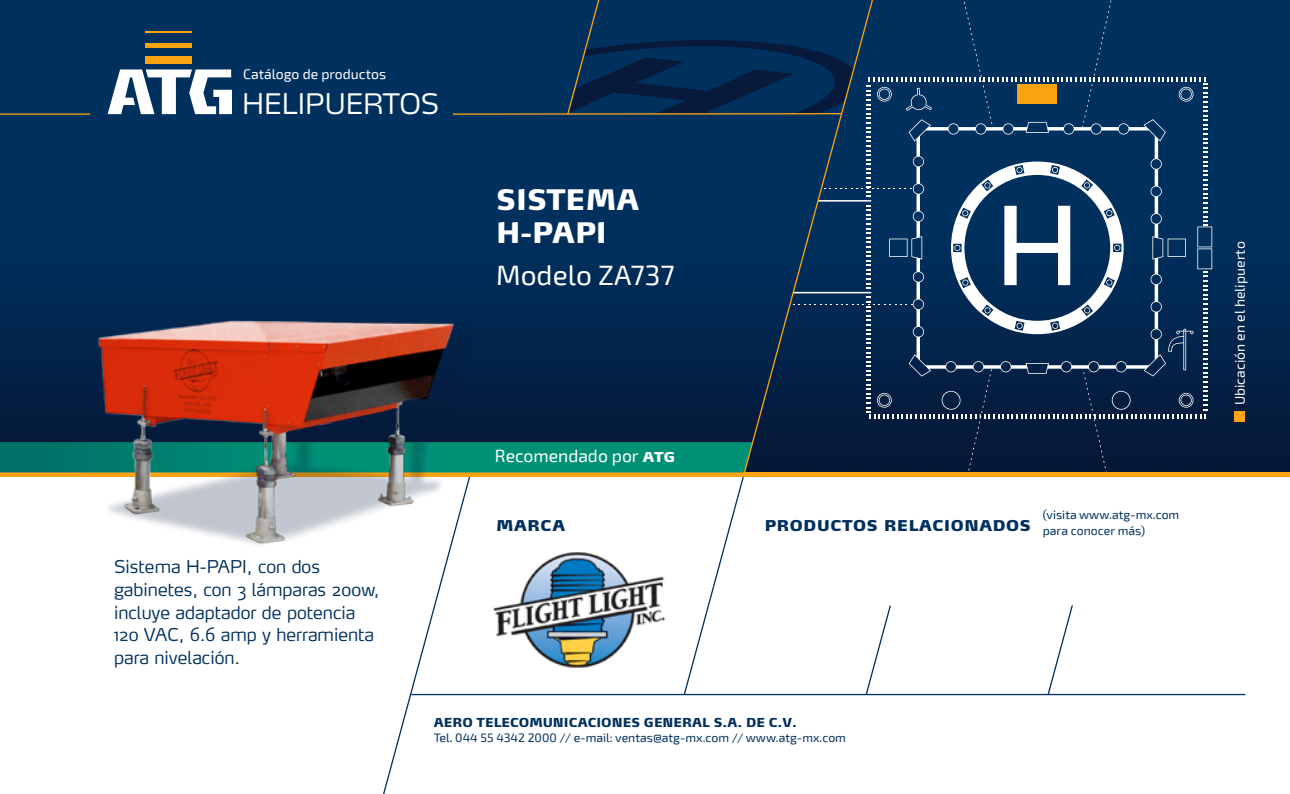
<style>
.page{position:relative;width:1290px;height:794px;background:#fff}
.page>*{position:absolute;margin:0;border:0;box-sizing:border-box;transform-origin:0 0}
.t1{font:900 28px/33.2px "Max";color:#fff}
.t2{font:300 28px "Max";color:#fff}
.t3{font:28px "Exo 2";color:#fff}
.t4{font:19.25px "Max Extra Bold SC";color:#00305e}
.t5{font:300 17.5px/22.8px "Max";color:#00305e}
.t6{font:17.5px "Exo 2";color:#fff}
.t7{font:14px "Exo 2";color:#fff}
.t8{font:12.25px/15.8px "Exo 2";color:#00305e}
.t9{font:900 12.25px "Max";color:#00305e}
.s1{font-family:"Max Extra Bold SC"}
</style>
<div class="page">
<img style="left:0;top:0;width:1290px;height:794px">
<p class="t7" style="left:243px;top:66px;width:145px">Catálogo de productos</p>
<h1 class="t2" style="left:242px;top:86px;width:199px">HELIPUERTOS</h1>
<h1 class="t1" style="left:496px;top:183px;width:145px">SISTEMA<br>H-PAPI</h1>
<h1 class="t3" style="left:496px;top:259px;width:180px">Modelo ZA737</h1>
<p class="t5" style="left:114px;top:555px;width:267px">Sistema H-PAPI, con dos gabinetes, con 3 lámparas 200w, incluye adaptador de potencia<br>120 VAC, 6.6 amp y herramienta para nivelación.</p>
<p class="t6" style="left:495px;top:445px;width:182px">Recomendado por <span class="s1">atg</span></p>
<p class="t4" style="left:496px;top:511px;width:71px">marca</p>
<p class="t4" style="left:764px;top:511px;width:268px">productos relacionados</p>
<p class="t8" style="left:1043px;top:507px;width:138px">(visita www.atg-mx.com para conocer más)</p>
<p class="t9" style="left:434px;top:714px;width:365px">AERO TELECOMUNICACIONES GENERAL S.A. DE C.V.</p>
<p class="t8" style="left:434px;top:730px;width:414px">Tel. 044 55 4342 2000 // e-mail: ventas@atg-mx.com // www.atg-mx.com</p>
<p class="t7" style="left:1232px;top:405px;width:165px;rotate:-90deg">Ubicación en el helipuerto</p>
</div>
